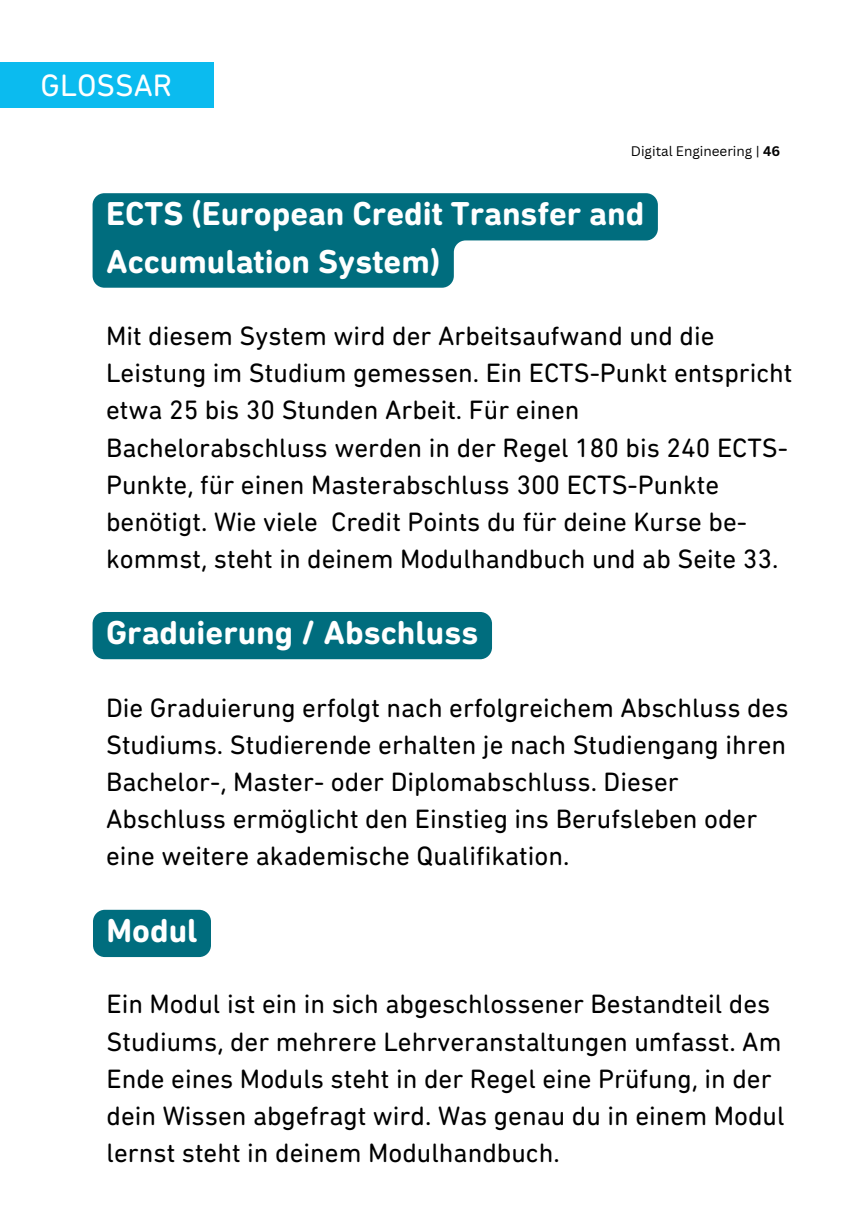
<style>
.page{position:relative;width:849px;height:1231px;background:#fff}
.page>*{position:absolute;margin:0;border:0;box-sizing:border-box;transform-origin:0 0}
.t1{font:700 33.75px/47.2px "DIN Next Rounded LT Pro";color:#fff}
.t2{font:31.5px "DIN Next Rounded LT Pro";color:#fff}
.t3{font:27px/37.1px "DIN Next Rounded LT Pro";color:#000}
.t4{font:13.5px "Canva Sans";color:#000}
.s1{font-weight:700}
</style>
<div class="page">
<svg style="left:93px;top:193px;width:565px;height:95px;fill:#006d7e"></svg>
<div style="left:93px;top:612px;width:399px;height:47px;background:#006d7e;border-radius:12px"></div>
<div style="left:0;top:62px;width:213px;height:46px;background:#0bbbef"></div>
<div style="left:93px;top:909px;width:118px;height:47px;background:#006d7e;border-radius:12px"></div>
<p class="t2" style="left:41px;top:72px;width:133px">GLOSSAR</p>
<h1 class="t4" style="left:631px;top:142px;width:151px">Digital Engineering | <span class="s1">46</span></h1>
<p class="t1" style="left:106px;top:193px;width:540px">ECTS (European Credit Transfer and<br>Accumulation System)</p>
<h2 class="t3" style="left:106px;top:320px;width:688px">Mit diesem System wird der Arbeitsaufwand und die Leistung im Studium gemessen. Ein ECTS-Punkt entspricht etwa 25 bis 30 Stunden Arbeit. Für einen Bachelorabschluss werden in der Regel 180 bis 240 ECTS-Punkte, für einen Masterabschluss 300 ECTS-Punkte benötigt. Wie viele Credit Points du für deine Kurse be&shy;kommst, steht in deinem Modulhandbuch und ab Seite 33.</h2>
<h3 class="t1" style="left:106px;top:612px;width:374px">Graduierung / Abschluss</h3>
<h2 class="t3" style="left:106px;top:691px;width:684px">Die Graduierung erfolgt nach erfolgreichem Abschluss des Studiums. Studierende erhalten je nach Studiengang ihren Bachelor-, Master- oder Diplomabschluss. Dieser Abschluss ermöglicht den Einstieg ins Berufsleben oder eine weitere akademische Qualifikation.</h2>
<h2 class="t1" style="left:106px;top:909px;width:92px">Modul</h2>
<p class="t3" style="left:106px;top:987px;width:680px">Ein Modul ist ein in sich abgeschlossener Bestandteil des Studiums, der mehrere Lehrveranstaltungen umfasst. Am Ende eines Moduls steht in der Regel eine Prüfung, in der dein Wissen abgefragt wird. Was genau du in einem Modul lernst steht in deinem Modulhandbuch.</p>
</div>
